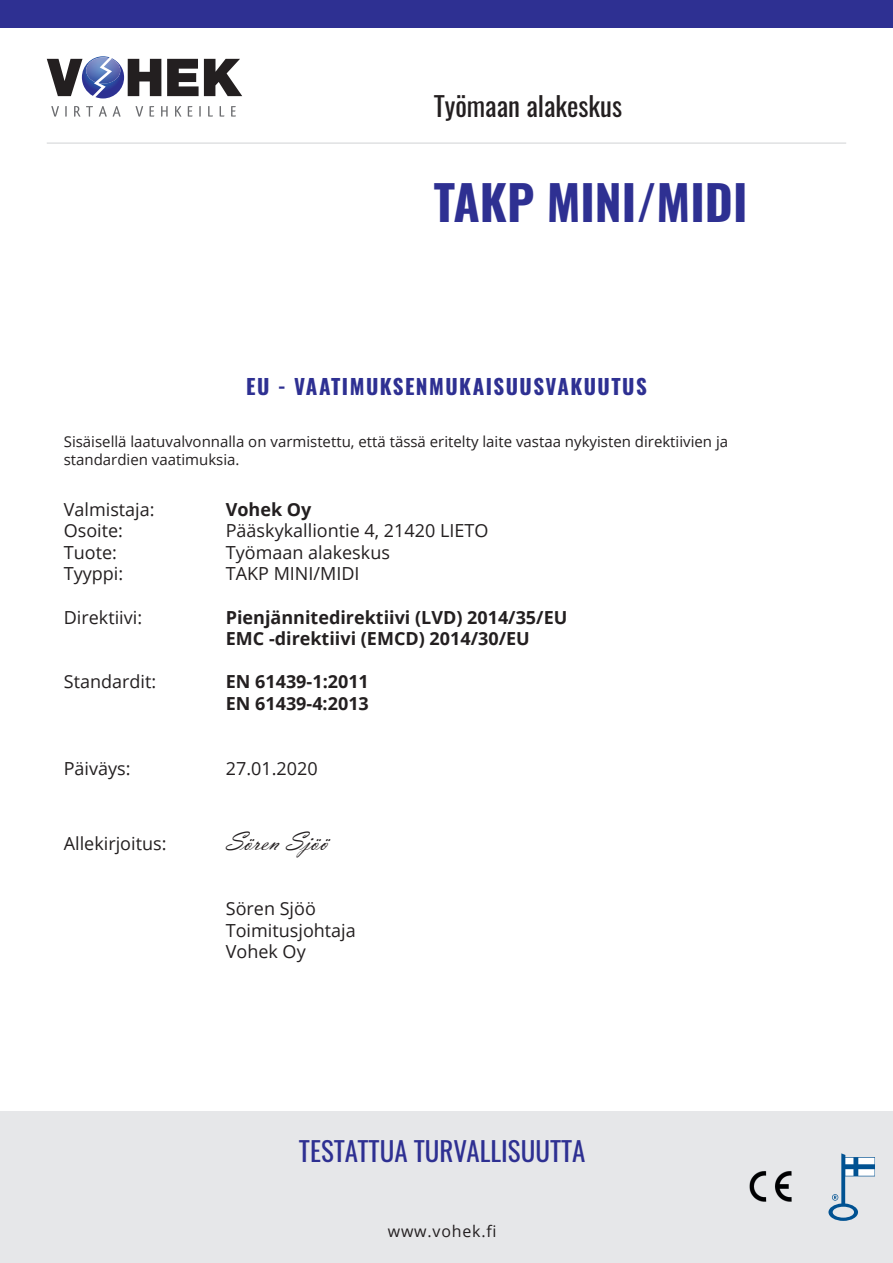
<style>
.page{position:relative;width:893px;height:1263px;background:#fff}
.page>*{position:absolute;margin:0;border:0;box-sizing:border-box;transform-origin:0 0}
.t1{font:700 48px "Oswald";color:#2e3092}
.t2{font:27px "Oswald";color:#2e3092}
.t3{font:27px "Oswald";color:#231f20}
.t4{font:27px "Vladimir Script";color:#231f20}
.t5{font:700 21px "Oswald";letter-spacing:.07em;color:#2e3092}
.t6{font:18px/21.6px "Open Sans";color:#231f20}
.t7{font:700 18px/21.6px "Open Sans";color:#231f20}
.t8{font:15.9px "Open Sans";letter-spacing:.05em;color:#231f20}
.t9{font:15px/18px "Open Sans";color:#231f20}
</style>
<div class="page">
<div style="left:0;top:0;width:893px;height:28px;background:#2e3092"></div>
<svg style="left:51px;top:106px;width:185px;height:11px"></svg>
<svg style="left:167px;top:59px;width:75px;height:37px"></svg>
<svg style="left:47px;top:56px;width:114px;height:42px"></svg>
<img style="left:98px;top:59px;width:22px;height:25px">
<img style="left:86px;top:57px;width:23px;height:25px">
<hr style="left:47px;top:143px;width:799px;height:1px;background:#d1d2d4">
<div style="left:0;top:1111px;width:893px;height:152px;background:#e6e7e9"></div>
<svg style="left:828px;top:1153px;width:47px;height:68px"></svg>
<img style="left:749px;top:1171px;width:43px;height:31px">
<h2 class="t3" style="left:434px;top:82px;width:190px">Työmaan alakeskus</h2>
<h1 class="t1" style="left:434px;top:178px;width:315px">TAKP MINI/MIDI</h1>
<p class="t5" style="left:246px;top:375px;width:402px">EU - VAATIMUKSENMUKAISUUSVAKUUTUS</p>
<p class="t9" style="left:64px;top:432px;width:666px">Sisäisellä laatuvalvonnalla on varmistettu, että tässä eritelty laite vastaa nykyisten direktiivien ja standardien vaatimuksia.</p>
<p class="t6" style="left:64px;top:498px;width:92px">Valmistaja:</p>
<p class="t7" style="left:226px;top:498px;width:87px">Vohek Oy</p>
<p class="t6" style="left:64px;top:519px;width:61px">Osoite:</p>
<p class="t6" style="left:226px;top:519px;width:264px">Pääskykalliontie 4, 21420 LIETO</p>
<p class="t6" style="left:64px;top:541px;width:55px">Tuote:</p>
<p class="t6" style="left:226px;top:541px;width:166px">Työmaan alakeskus</p>
<p class="t6" style="left:64px;top:563px;width:61px">Tyyppi:</p>
<p class="t6" style="left:226px;top:563px;width:135px">TAKP MINI/MIDI</p>
<p class="t6" style="left:64px;top:606px;width:80px">Direktiivi:</p>
<p class="t7" style="left:226px;top:606px;width:343px">Pienjännitedirektiivi (LVD) 2014/35/EU<br>EMC -direktiivi (EMCD) 2014/30/EU</p>
<p class="t6" style="left:64px;top:671px;width:94px">Standardit:</p>
<p class="t7" style="left:226px;top:671px;width:145px">EN 61439-1:2011<br>EN 61439-4:2013</p>
<p class="t6" style="left:64px;top:757px;width:68px">Päiväys:</p>
<p class="t6" style="left:226px;top:757px;width:93px">27.01.2020</p>
<p class="t6" style="left:64px;top:833px;width:104px">Allekirjoitus:</p>
<h2 class="t4" style="left:226px;top:826px;width:104px">Sören Sjöö</h2>
<p class="t6" style="left:226px;top:897px;width:132px">Sören Sjöö<br>Toimitusjohtaja<br>Vohek Oy</p>
<h2 class="t2" style="left:299px;top:1127px;width:288px">TESTATTUA TURVALLISUUTTA</h2>
<p class="t8" style="left:388px;top:1220px;width:110px">www.vohek.fi</p>
</div>
